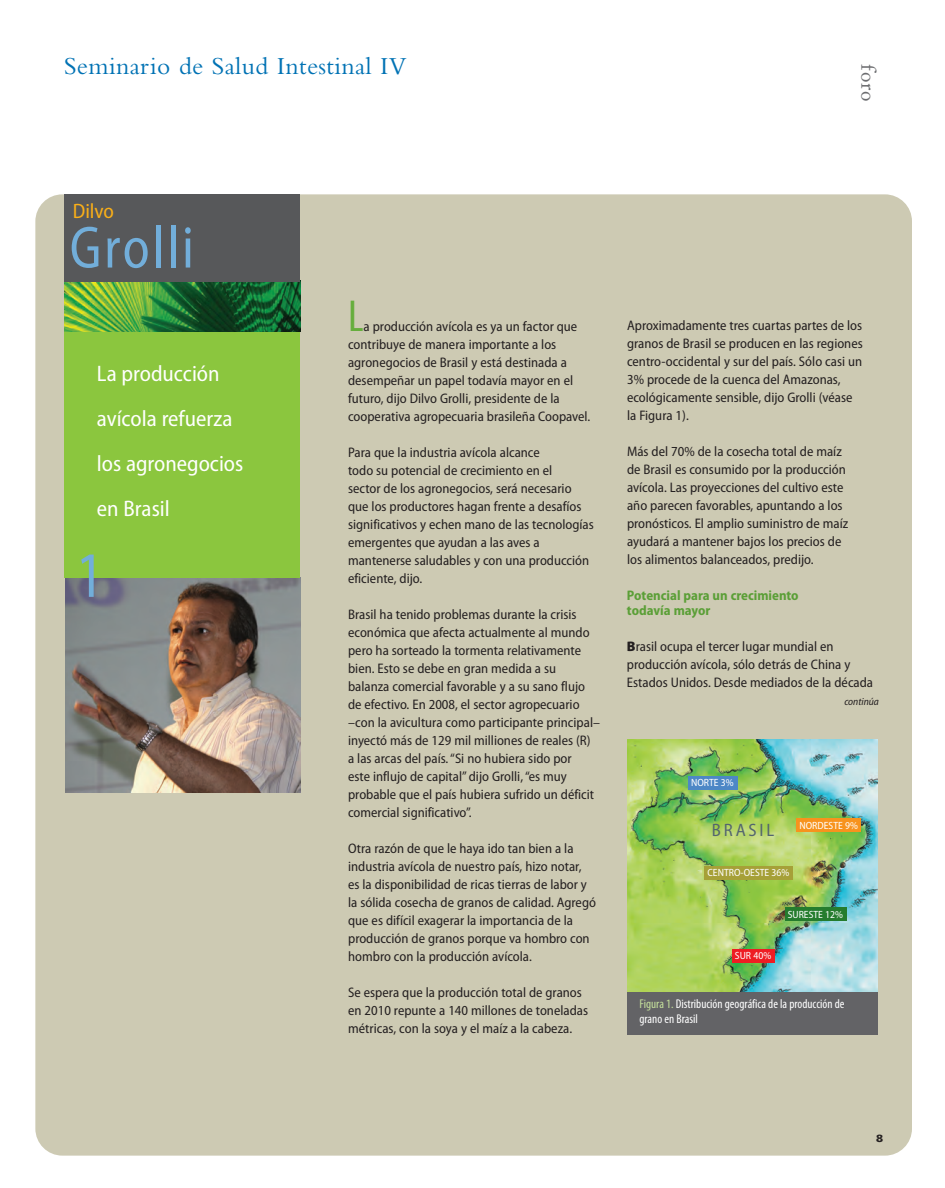
<style>
.page{position:relative;width:945px;height:1188px;background:#fff}
.page>*{position:absolute;margin:0;border:0;box-sizing:border-box;transform-origin:0 0}
.t1{font:semi-condensed 65.1px "Myriad Pro";color:#72aeda;scale:.9 1}
.t2{font:semi-condensed 60px "Myriad Pro";letter-spacing:.05em;color:#72aeda;scale:.9 1}
.t3{font:condensed 45px "Myriad Pro";color:#66ae3d}
.t4{font:25.5px "Bembo";letter-spacing:.015em;color:#0072b4}
.t5{font:semi-condensed 22.5px/45px "Myriad Pro";color:#fff}
.t6{font:21px "Adobe Caslon";color:#6c6d70}
.t7{font:semi-condensed 20.85px "Myriad Pro";color:#faaf18}
.t8{font:semi-condensed 18px "Myriad Pro";letter-spacing:.155em;color:#53656e}
.t9{font:semi-condensed 13.8px/18px "Myriad Pro";color:#231f20}
.t10{font:700 semi-condensed 13.8px/15px "Myriad Pro";color:#5b9f37}
.t11{font:condensed 12.75px/14.2px "Myriad Pro";color:#fff}
.t12{font:semi-condensed 10.5px "Myriad Pro";color:#fff}
.t13{font:italic semi-condensed 10.5px "Myriad Pro";color:#231f20}
.t14{font:900 10.5px "Univers";color:#231f20}
.s1{font-weight:900;font-stretch:normal}
.s2{color:#c4df9b}
</style>
<div class="page">
<div style="left:35px;top:194px;width:877px;height:962px;background:#cdcab3;border-radius:27px"></div>
<img style="left:627px;top:739px;width:251px;height:253px">
<div style="left:689px;top:776px;width:49px;height:14px;background:#4d87c6"></div>
<div style="left:732px;top:949px;width:42px;height:13px;background:#ee1d23"></div>
<div style="left:797px;top:819px;width:64px;height:13px;background:#f7931d"></div>
<div style="left:785px;top:908px;width:62px;height:13px;background:#257c2e"></div>
<div style="left:705px;top:866px;width:88px;height:14px;background:#a6a038"></div>
<div style="left:627px;top:992px;width:251px;height:42px;background:#636366"></div>
<img style="left:65px;top:577px;width:235px;height:215px">
<div style="left:65px;top:330px;width:235px;height:247px;background:#8bc63e"></div>
<img style="left:65px;top:282px;width:235px;height:50px">
<div style="left:65px;top:195px;width:235px;height:87px;background:#57585a"></div>
<h3 class="t4" style="left:64px;top:57px;width:344px">Seminario de Salud Intestinal IV</h3>
<h3 class="t6" style="left:877px;top:64px;width:39px;rotate:90deg">foro</h3>
<h3 class="t7" style="left:73px;top:203px;width:43px">Dilvo</h3>
<h2 class="t2" style="left:70px;top:225px;width:139px">Grolli</h2>
<h3 class="t5" style="left:97px;top:353px;width:148px">La producción avícola refuerza los agronegocios en Brasil</h3>
<h1 class="t1" style="left:76px;top:551px;width:32px">1</h1>
<h3 class="t3" style="left:348px;top:301px;width:17px">L</h3>
<p class="t9" style="left:348px;top:319px;width:244px;text-indent:15px">a producción avícola es ya un factor que contribuye de manera importante a los agronegocios de Brasil y está destinada a desempeñar un papel todavía mayor en el futuro, dijo Dilvo Grolli, presidente de la cooperativa agropecuaria brasileña Coopavel.</p>
<p class="t9" style="left:348px;top:445px;width:247px">Para que la industria avícola alcance<br>todo su potencial de crecimiento en el<br>sector de los agronegocios, será necesario que los productores hagan frente a desafíos significativos y echen mano de las tecnologías emergentes que ayudan a las aves a mantenerse saludables y con una producción eficiente, dijo.</p>
<p class="t9" style="left:348px;top:607px;width:253px">Brasil ha tenido problemas durante la crisis económica que afecta actualmente al mundo pero ha sorteado la tormenta relativamente bien. Esto se debe en gran medida a su balanza comercial favorable y a su sano flujo de efectivo. En 2008, el sector agropecuario –con la avicultura como participante principal– inyectó más de 129 mil milliones de reales (R) a las arcas del país. “Si no hubiera sido por<br>este influjo de capital” dijo Grolli, “es muy probable que el país hubiera sufrido un déficit comercial significativo”.</p>
<p class="t9" style="left:348px;top:841px;width:249px">Otra razón de que le haya ido tan bien a la industria avícola de nuestro país, hizo notar, es la disponibilidad de ricas tierras de labor y la sólida cosecha de granos de calidad. Agregó que es difícil exagerar la importancia de la producción de granos porque va hombro con hombro con la producción avícola.</p>
<p class="t9" style="left:348px;top:985px;width:241px">Se espera que la producción total de granos en 2010 repunte a 140 millones de toneladas métricas, con la soya y el maíz a la cabeza.</p>
<p class="t9" style="left:627px;top:318px;width:237px">Aproximadamente tres cuartas partes de los granos de Brasil se producen en las regiones centro-occidental y sur del país. Sólo casi un 3% procede de la cuenca del Amazonas, ecológicamente sensible, dijo Grolli (véase la Figura 1).</p>
<p class="t9" style="left:627px;top:444px;width:223px">Más del 70% de la cosecha total de maíz de Brasil es consumido por la producción avícola. Las proyecciones del cultivo este año parecen favorables, apuntando a los pronósticos. El amplio suministro de maíz ayudará a mantener bajos los precios de los alimentos balanceados, predijo.</p>
<p class="t10" style="left:627px;top:589px;width:173px">Potencial para un crecimiento todavía mayor</p>
<p class="t9" style="left:627px;top:639px;width:248px"><span class="s1">B</span>rasil ocupa el tercer lugar mundial en producción avícola, sólo detrás de China y<br>Estados Unidos. Desde mediados de la década</p>
<p class="t13" style="left:844px;top:698px;width:36px">continúa</p>
<p class="t12" style="left:691px;top:779px;width:44px">NORTE 3%</p>
<h3 class="t8" style="left:712px;top:824px;width:64px">BRASIL</h3>
<p class="t12" style="left:800px;top:821px;width:60px">NORDESTE 9%</p>
<p class="t12" style="left:708px;top:869px;width:83px">CENTRO-OESTE 36%</p>
<p class="t12" style="left:735px;top:952px;width:38px">SUR 40%</p>
<p class="t12" style="left:788px;top:910px;width:57px">SURESTE 12%</p>
<p class="t11" style="left:639px;top:998px;width:207px"><span class="s2">Figura 1.</span> Distribución geográfica de la producción de grano en Brasil</p>
<p class="t14" style="left:876px;top:1134px;width:9px">8</p>
</div>
